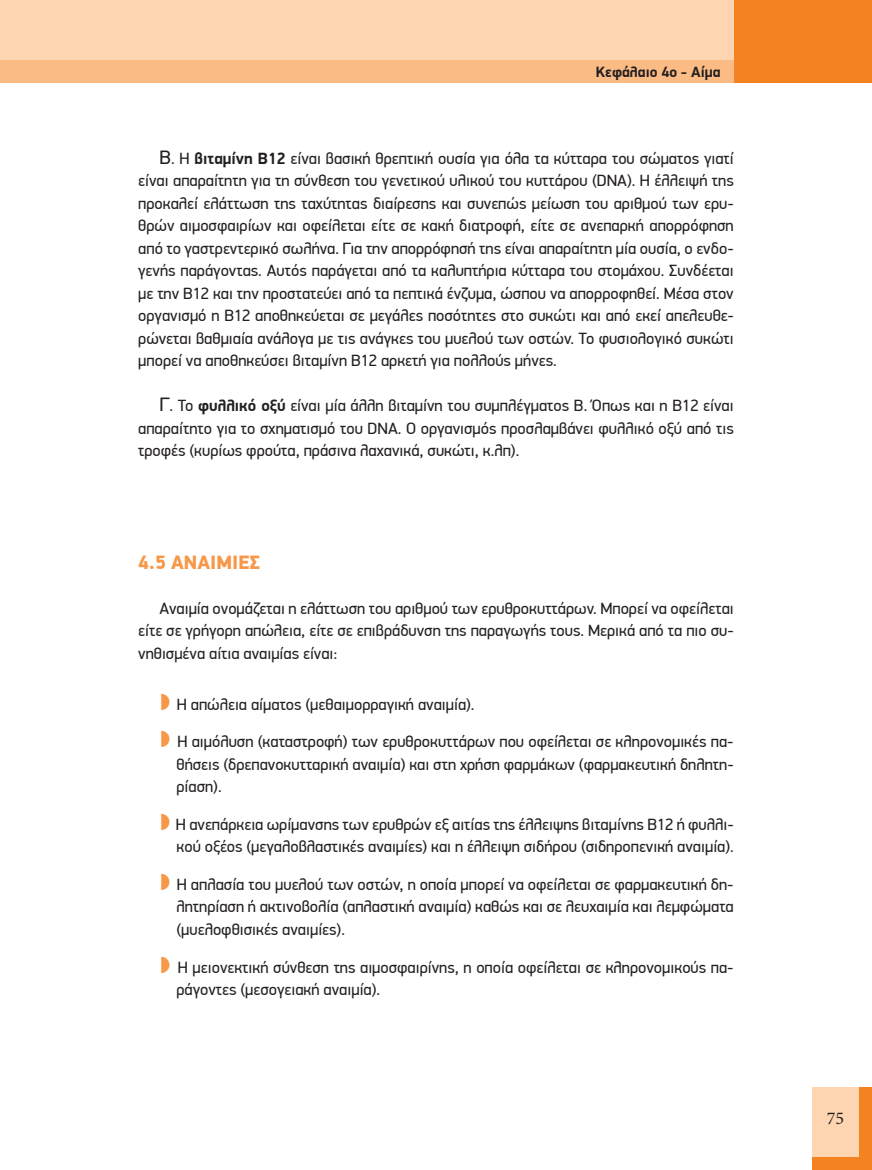
<style>
.page{position:relative;width:872px;height:1170px;background:#fff}
.page>*{position:absolute;margin:0;border:0;box-sizing:border-box;transform-origin:0 0}
.t1{font:900 19.5px "PF Din Display Pro";color:#f79848}
.t2{font:18px "Minion Pro";color:#231f20}
.t3{font:16.35px/22.5px "PF Din Display Pro";color:#231f20;text-align:justify}
.t4{font:700 15px "PF Din Display Pro";color:#231f20}
.s1{font-size:19.5px}
.s2{font-weight:700}
</style>
<div class="page">
<div style="left:0;top:26px;width:744px;height:57px;background:#fbbb85"></div>
<div style="left:0;top:0;width:733px;height:60px;background:#fdd5b0"></div>
<div style="left:733px;top:0;width:139px;height:83px;background:#f58220"></div>
<div style="left:812px;top:1086px;width:60px;height:83px;background:#f58220"></div>
<div style="left:812px;top:1086px;width:46px;height:70px;background:#fdd5b0"></div>
<p class="t4" style="left:596px;top:63px;width:126px">Κεφάλαιο 4ο - Αίμα</p>
<p class="t3" style="left:138px;top:147px;width:597px;text-indent:21px"><span class="s1">Β</span>. Η <span class="s2">βιταμίνη Β12</span> είναι βασική θρεπτική ουσία για όλα τα κύτταρα του σώματος γιατί είναι απαραίτητη για τη σύνθεση του γενετικού υλικού του κυττάρου (DNA). Η έλλειψή της προκαλεί ελάττωση της ταχύτητας διαίρεσης και συνεπώς μείωση του αριθμού των ερυ&shy;θρών αιμοσφαιρίων και οφείλεται είτε σε κακή διατροφή, είτε σε ανεπαρκή απορρόφηση από το γαστρεντερικό σωλήνα. Για την απορρόφησή της είναι απαραίτητη μία ουσία, ο ενδο&shy;γενής παράγοντας. Αυτός παράγεται από τα καλυπτήρια κύτταρα του στομάχου. Συνδέεται με την Β12 και την προστατεύει από τα πεπτικά ένζυμα, ώσπου να απορροφηθεί. Μέσα στον οργανισμό η Β12 αποθηκεύεται σε μεγάλες ποσότητες στο συκώτι και από εκεί απελευθε&shy;ρώνεται βαθμιαία ανάλογα με τις ανάγκες του μυελού των οστών. Το φυσιολογικό συκώτι μπορεί να αποθηκεύσει βιταμίνη Β12 αρκετή για πολλούς μήνες.</p>
<p class="t3" style="left:138px;top:394px;width:597px;text-indent:21px"><span class="s1">Γ</span>. Το <span class="s2">φυλλικό οξύ</span> είναι μία άλλη βιταμίνη του συμπλέγματος Β. Όπως και η Β12 είναι απαραίτητο για το σχηματισμό του DNA. Ο οργανισμός προσλαμβάνει φυλλικό οξύ από τις τροφές (κυρίως φρούτα, πράσινα λαχανικά, συκώτι, κ.λπ).</p>
<p class="t1" style="left:138px;top:550px;width:123px">4.5 ΑΝΑΙΜΙΕΣ</p>
<p class="t3" style="left:138px;top:597px;width:597px;text-indent:21px">Αναιμία ονομάζεται η ελάττωση του αριθμού των ερυθροκυττάρων. Μπορεί να οφείλεται είτε σε γρήγορη απώλεια, είτε σε επιβράδυνση της παραγωγής τους. Μερικά από τα πιο συ&shy;νηθισμένα αίτια αναιμίας είναι:</p>
<p class="t3" style="left:177px;top:693px;width:299px">Η απώλεια αίματος (μεθαιμορραγική αναιμία).</p>
<p class="t3" style="left:176px;top:730px;width:559px">Η αιμόλυση (καταστροφή) των ερυθροκυττάρων που οφείλεται σε κληρονομικές πα&shy;θήσεις (δρεπανοκυτταρική αναιμία) και στη χρήση φαρμάκων (φαρμακευτική δηλητη&shy;ρίαση).</p>
<p class="t3" style="left:176px;top:813px;width:559px">Η ανεπάρκεια ωρίμανσης των ερυθρών εξ αιτίας της έλλειψης βιταμίνης Β12 ή φυλλι&shy;κού οξέος (μεγαλοβλαστικές αναιμίες) και η έλλειψη σιδήρου (σιδηροπενική αναιμία).</p>
<p class="t3" style="left:176px;top:873px;width:559px">Η απλασία του μυελού των οστών, η οποία μπορεί να οφείλεται σε φαρμακευτική δη&shy;λητηρίαση ή ακτινοβολία (απλαστική αναιμία) καθώς και σε λευχαιμία και λεμφώματα (μυελοφθισικές αναιμίες).</p>
<p class="t3" style="left:176px;top:955px;width:558px">Η μειονεκτική σύνθεση της αιμοσφαιρίνης, η οποία οφείλεται σε κληρονομικούς πα&shy;ράγοντες (μεσογειακή αναιμία).</p>
<p class="t2" style="left:827px;top:1105px;width:19px">75</p>
</div>
